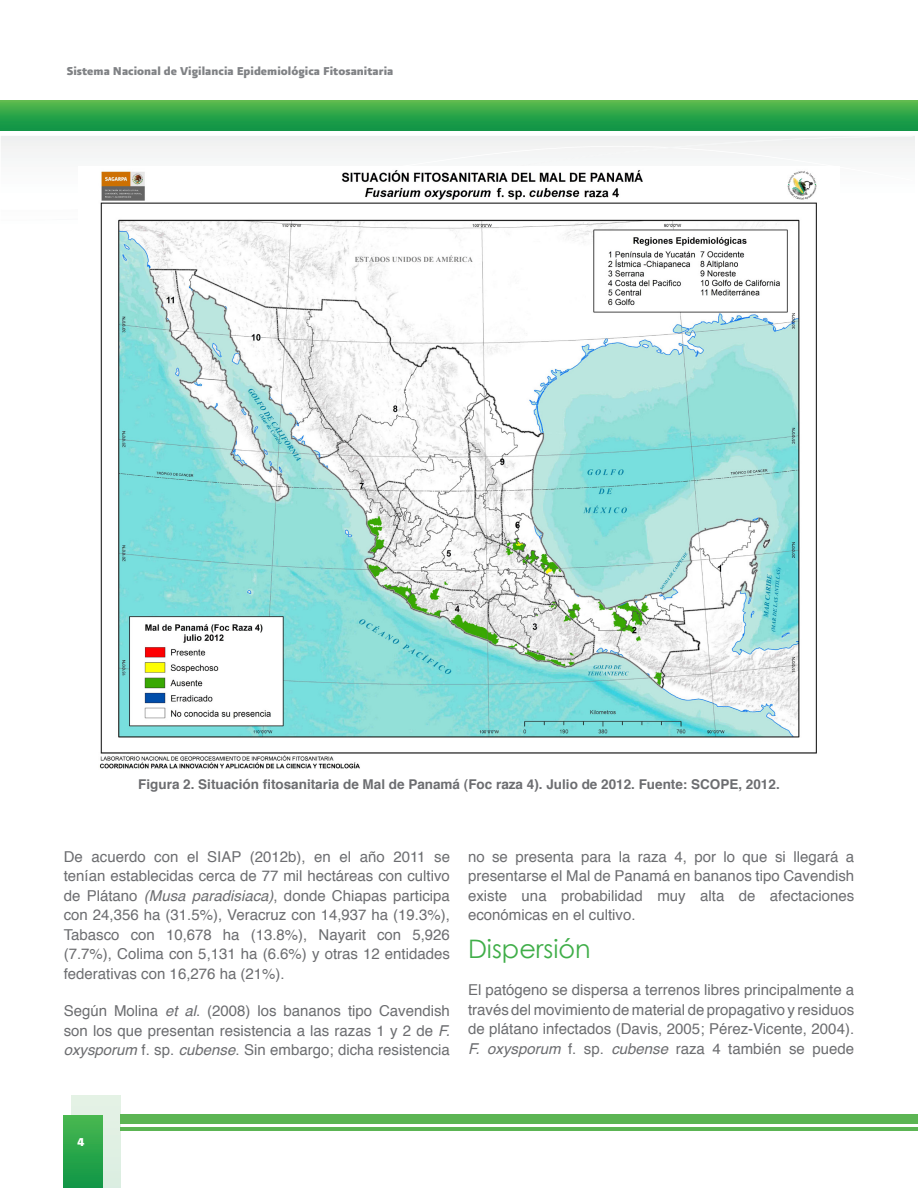
<style>
.page{position:relative;width:918px;height:1188px;background:#fff}
.page>*{position:absolute;margin:0;border:0;box-sizing:border-box;transform-origin:0 0}
.t1{font:25.5px "Century Gothic";color:#40ae49}
.t2{font:15px/19.5px "Helvetica";color:#6c6d70;text-align:justify}
.t3{font:700 13.5px "Helvetica";color:#6c6d70}
.t4{font:13.5px "Presidencia Fuerte";color:#808285}
.t5{font:13.5px "Presidencia Fuerte";color:#fff}
.s1{font-style:italic}
</style>
<div class="page">
<div style="left:1px;top:136px;width:912px;height:29px;background:#f4f4f4"></div>
<div style="left:0;top:100px;width:917px;height:30px;background:linear-gradient(to bottom,#59ba4c,#0a9346)"></div>
<div style="left:72px;top:1095px;width:49px;height:93px;background:#e2f1e4"></div>
<div style="left:64px;top:1115px;width:38px;height:73px;background:linear-gradient(to bottom,#49b850,#0e9646)"></div>
<div style="left:121px;top:1115px;width:797px;height:9px;background:#5cb554"></div>
<hr style="left:121px;top:1128px;width:797px;height:3px;background:#5cb554">
<img style="left:99px;top:170px;width:718px;height:599px">
<p class="t4" style="left:67px;top:64px;width:328px">Sistema Nacional de Vigilancia Epidemiológica Fitosanitaria</p>
<p class="t3" style="left:138px;top:774px;width:643px">Figura 2. Situación fitosanitaria de Mal de Panamá (Foc raza 4). Julio de 2012. Fuente: SCOPE, 2012.</p>
<p class="t2" style="left:64px;top:847px;width:388px">De acuerdo con el SIAP (2012b), en el año 2011 se tenían establecidas cerca de 77 mil hectáreas con cultivo de Plátano <span class="s1">(Musa paradisiaca)</span>, donde Chiapas participa con 24,356 ha (31.5%), Veracruz con 14,937 ha (19.3%), Tabasco con 10,678 ha (13.8%), Nayarit con 5,926 (7.7%), Colima con 5,131 ha (6.6%) y otras 12 entidades federativas con 16,276 ha (21%).</p>
<p class="t2" style="left:64px;top:1002px;width:388px">Según Molina <span class="s1">et al</span>. (2008) los bananos tipo Cavendish son los que presentan resistencia a las razas 1 y 2 de <span class="s1">F. oxysporum</span> f. sp. <span class="s1">cubense</span>. Sin embargo; dicha resistencia</p>
<p class="t2" style="left:468px;top:847px;width:388px">no se presenta para la raza 4, por lo que si llegará a presentarse el Mal de Panamá en bananos tipo Cavendish existe una probabilidad muy alta de afectaciones económicas en el cultivo.</p>
<p class="t1" style="left:468px;top:933px;width:124px">Dispersión</p>
<p class="t2" style="left:468px;top:981px;width:388px">El patógeno se dispersa a terrenos libres principalmente a través del movimiento de material de propagativo y residuos de plátano infectados (Davis, 2005; Pérez-Vicente, 2004).<br><span class="s1">F. oxysporum</span> f. sp. <span class="s1">cubense</span> raza 4 también se puede</p>
<p class="t5" style="left:77px;top:1135px;width:9px">4</p>
</div>
